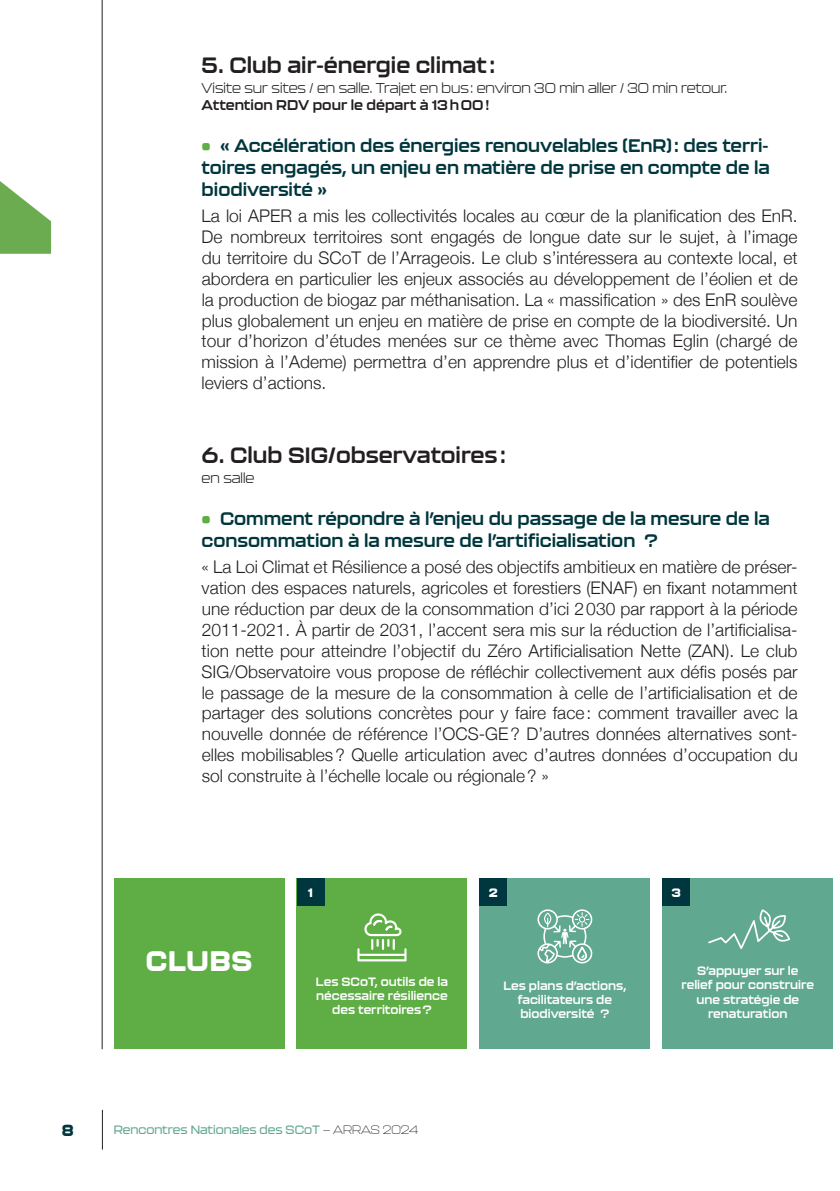
<style>
.page{position:relative;width:840px;height:1191px;background:#fff}
.page>*{position:absolute;margin:0;border:0;box-sizing:border-box;transform-origin:0 0}
.t1{font:800 28px "Kallisto";color:#fff}
.t2{font:700 22px "Kallisto";color:#231f20}
.t3{font:700 18px/21.6px "Kallisto";color:#00363d;text-align:justify}
.t4{font:300 17.4px/20.8px "Helvetica Neue";color:#231f20;text-align:justify}
.t5{font:800 16px "Kallisto";color:#00363d}
.t6{font:300 14px "Kallisto";color:#231f20}
.t7{font:700 14px "Kallisto";color:#231f20}
.t8{font:700 12px/14.4px "Kallisto";color:#fff;text-align:center}
.t9{font:500 12px "Kallisto";color:#61a890}
.t10{font:800 12px "Kallisto";color:#fff}
.s1{color:#5fae45}
.s2{font-weight:100;color:#231f20}
</style>
<div class="page">
<hr style="left:102px;top:0;width:1px;height:1049px;background:#231f20">
<svg style="left:0;top:181px;width:51px;height:73px"></svg>
<div style="left:296px;top:878px;width:171px;height:171px;background:#5fae45"></div>
<div style="left:296px;top:878px;width:28px;height:28px;background:#00363d"></div>
<div style="left:114px;top:878px;width:170px;height:171px;background:#5fae45"></div>
<div style="left:479px;top:878px;width:171px;height:171px;background:#61a890"></div>
<div style="left:479px;top:878px;width:28px;height:28px;background:#00363d"></div>
<div style="left:662px;top:878px;width:170px;height:171px;background:#61a890"></div>
<div style="left:662px;top:878px;width:27px;height:28px;background:#00363d"></div>
<svg style="left:708px;top:909px;width:81px;height:40px"></svg>
<svg style="left:537px;top:909px;width:55px;height:54px"></svg>
<svg style="left:357px;top:913px;width:49px;height:48px"></svg>
<hr style="left:102px;top:1109px;width:1px;height:40px;background:#231f20">
<p class="t2" style="left:201px;top:52px;width:295px">5. Club air-énergie climat :</p>
<p class="t6" style="left:201px;top:80px;width:526px">Visite sur sites / en salle. Trajet en bus: environ 30 min aller / 30 min retour.</p>
<p class="t7" style="left:201px;top:96px;width:289px">Attention RDV pour le départ à 13h00!</p>
<p class="t3" style="left:201px;top:135px;width:569px"><span class="s1">•</span> « Accélération des énergies renouvelables (EnR): des terri&shy;toires engagés, un enjeu en matière de prise en compte de la biodiversité »</p>
<p class="t4" style="left:201px;top:204px;width:597px">La loi APER a mis les collectivités locales au cœur de la planification des EnR.<br>De nombreux territoires sont engagés de longue date sur le sujet, à l’image du territoire du SCoT de l’Arrageois. Le club s’intéressera au contexte local, et abordera en particulier les enjeux associés au développement de l’éolien et de la production de biogaz par méthanisation. La « massification » des EnR soulève plus globalement un enjeu en matière de prise en compte de la biodiversité. Un tour d’horizon d’études menées sur ce thème avec Thomas Eglin (chargé de mission à l’Ademe) permettra d’en apprendre plus et d’identifier de potentiels leviers d’actions.</p>
<p class="t2" style="left:201px;top:442px;width:306px">6. Club SIG/observatoires:</p>
<p class="t6" style="left:201px;top:469px;width:54px">en salle</p>
<p class="t3" style="left:201px;top:507px;width:569px"><span class="s1">•</span> Comment répondre à l’enjeu du passage de la mesure de la consommation à la mesure de l’artificialisation ?</p>
<p class="t4" style="left:201px;top:555px;width:597px">« La Loi Climat et Résilience a posé des objectifs ambitieux en matière de préser&shy;vation des espaces naturels, agricoles et forestiers (ENAF) en fixant notamment une réduction par deux de la consommation d’ici 2030 par rapport à la période 2011-2021. À partir de 2031, l’accent sera mis sur la réduction de l’artificialisa&shy;tion nette pour atteindre l’objectif du Zéro Artificialisation Nette (ZAN). Le club SIG/Observatoire vous propose de réfléchir collectivement aux défis posés par le passage de la mesure de la consommation à celle de l’artificialisation et de partager des solutions concrètes pour y faire face: comment travailler avec la nouvelle donnée de référence l’OCS-GE? D’autres données alternatives sont&shy;elles mobilisables? Quelle articulation avec d’autres données d’occupation du sol construite à l’échelle locale ou régionale? »</p>
<h1 class="t1" style="left:145px;top:943px;width:108px">CLUBS</h1>
<p class="t10" style="left:308px;top:885px;width:6px">1</p>
<p class="t8" style="left:316px;top:973px;width:133px">Les SCoT, outils de la nécessaire résilience des territoires?</p>
<p class="t10" style="left:488px;top:885px;width:11px">2</p>
<p class="t10" style="left:671px;top:885px;width:11px">3</p>
<p class="t8" style="left:503px;top:977px;width:124px">Les plans d’actions, facilitateurs de biodiversité ?</p>
<p class="t8" style="left:681px;top:963px;width:134px">S’appuyer sur le relief pour construire une stratégie de renaturation</p>
<p class="t5" style="left:62px;top:1120px;width:13px">8</p>
<p class="t9" style="left:114px;top:1122px;width:306px">Rencontres Nationales des SCoT <span class="s2">— ARRAS 2024</span></p>
</div>
